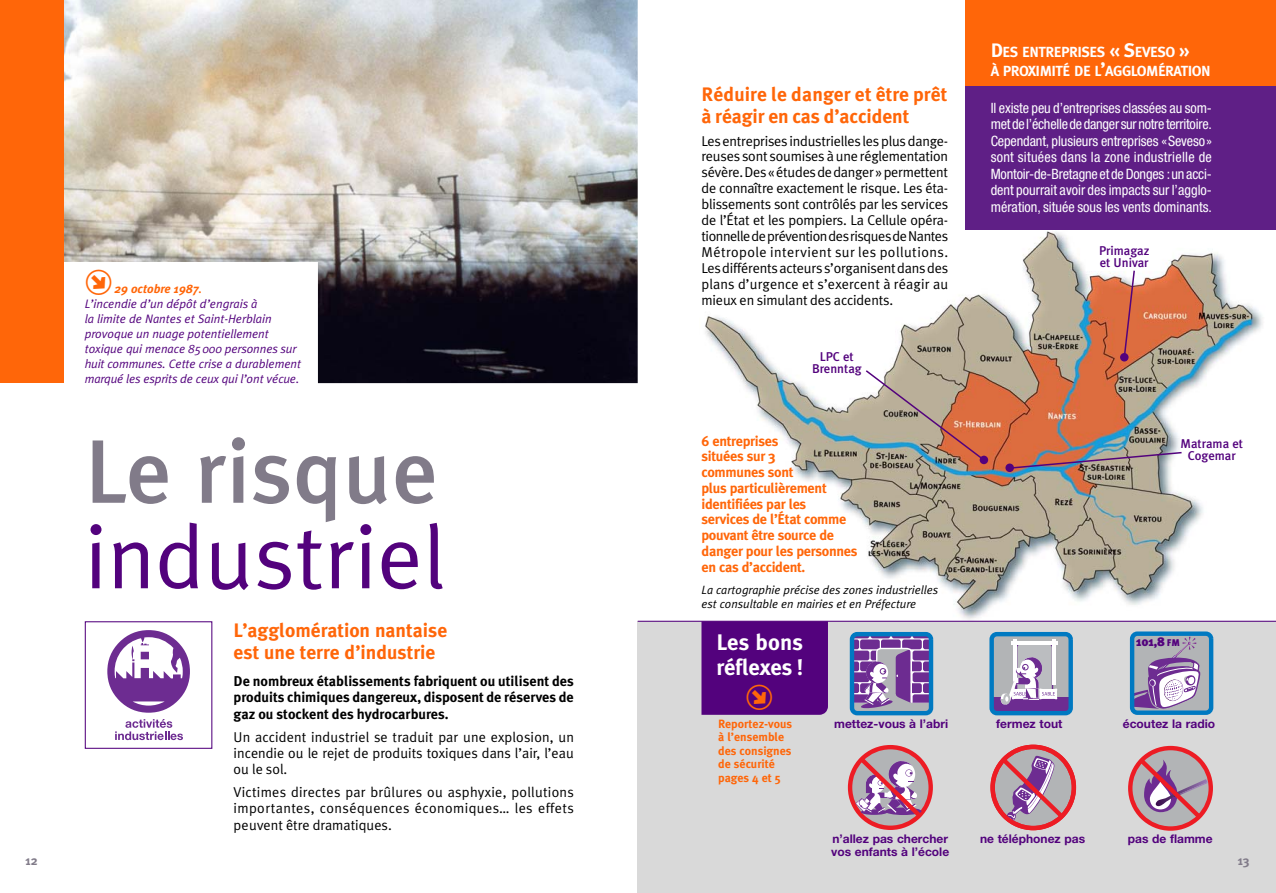
<style>
.page{position:relative;width:1276px;height:893px;background:#fff}
.page>*{position:absolute;margin:0;border:0;box-sizing:border-box;transform-origin:0 0}
.t1{font:90px "Meta Plus Normal";color:#53027d}
.t2{font:500 90px "Meta Plus";letter-spacing:.005em;color:#817b89}
.t3{font:31.65px "Mini Pics Directional RA";color:#ff6609}
.t4{font:700 22.5px/25px "Meta Plus";letter-spacing:-.01em;color:#fff}
.t5{font:700 19.5px/22.5px "Meta Plus";color:#ff6609}
.t6{font:700 14.7px/19.5px "Meta Plus";letter-spacing:-.035em;color:#fff}
.t7{font:14.25px/15.9px "Meta Plus Normal";color:#000;text-align:justify}
.t8{font:condensed 14.25px/16.5px "Helvetica Neue";color:#fff;text-align:justify}
.t9{font:700 14.25px/15.8px "Meta Plus";letter-spacing:-.02em;color:#ff6609}
.t10{font:700 14.25px/16.4px "Meta Plus";color:#000;text-align:justify}
.t11{font:500 12.75px/12px "Meta Plus";color:#53027d;text-align:center}
.t12{font:900 12.75px "Meta Plus";color:#53027d}
.t13{font:700 12.75px "Meta Plus";color:#817b89}
.t14{font:italic 12.3px/15px "Meta Plus Normal";letter-spacing:-.005em;color:#53027d}
.t15{font:italic 700 12.3px "Meta Plus";color:#ff6609}
.t16{font:700 12px/13.5px "Helvetica Neue";color:#53027d}
.t17{font:italic 12px/14px "Meta Plus Normal";color:#000}
.t18{font:700 12px/13.5px "Meta Plus";color:#ff6609}
.s1{font-weight:500}
.s2{font-size:19.5px}
.s3{font-size:9.75px}
</style>
<div class="page">
<img style="left:699px;top:231px;width:569px;height:390px">
<img style="left:1008px;top:451px;width:175px;height:19px">
<svg style="left:1122px;top:269px;width:14px;height:90px"></svg>
<img style="left:864px;top:369px;width:122px;height:93px">
<div style="left:1120px;top:353px;width:8px;height:8px;background:#53027d;border-radius:50%"></div>
<div style="left:1005px;top:464px;width:9px;height:8px;background:#53027d;border-radius:50%"></div>
<div style="left:979px;top:456px;width:9px;height:8px;background:#53027d;border-radius:50%"></div>
<div style="left:638px;top:621px;width:637px;height:272px;background:#d9d9d9"></div>
<div style="left:701px;top:622px;width:127px;height:93px;background:#53027d"></div>
<hr style="left:638px;top:621px;width:637px;height:1px;background:#53027d">
<svg style="left:849px;top:631px;width:84px;height:85px;background:#7d76b2"></svg>
<svg style="left:989px;top:631px;width:84px;height:85px;background:#94a0c1"></svg>
<svg style="left:990px;top:745px;width:86px;height:85px"></svg>
<svg style="left:848px;top:745px;width:85px;height:85px"></svg>
<svg style="left:1128px;top:746px;width:85px;height:85px"></svg>
<svg style="left:1129px;top:631px;width:84px;height:84px;background:#8f9abc"></svg>
<img style="left:63px;top:0;width:575px;height:383px">
<svg style="left:115px;top:719px;width:68px;height:21px"></svg>
<svg style="left:107px;top:630px;width:83px;height:83px"></svg>
<div style="left:85px;top:621px;width:127px;height:128px;border:1px solid #53027d"></div>
<div style="left:0;top:0;width:63px;height:383px;background:#ff6609"></div>
<div style="left:965px;top:0;width:310px;height:230px;background:#5f1f86"></div>
<div style="left:965px;top:0;width:310px;height:85px;background:#ff6609"></div>
<p class="t13" style="left:26px;top:855px;width:14px">12</p>
<h2 class="t3" style="left:85px;top:265px;width:29px">x</h2>
<p class="t15" style="left:115px;top:283px;width:89px">29 octobre 1987<span class="s1">.</span></p>
<p class="t14" style="left:85px;top:297px;width:218px">L’incendie d’un dépôt d’engrais à<br>la limite de Nantes et Saint-Herblain provoque un nuage potentiellement toxique qui menace 85000 personnes sur huit communes. Cette crise a durablement marqué les esprits de ceux qui l’ont vécue.</p>
<h1 class="t2" style="left:85px;top:435px;width:355px">Le risque</h1>
<h1 class="t1" style="left:85px;top:524px;width:362px">industriel</h1>
<h3 class="t5" style="left:234px;top:620px;width:215px">L’agglomération nantaise est une terre d’industrie</h3>
<p class="t10" style="left:234px;top:674px;width:342px">De nombreux établissements fabriquent ou utilisent des produits chimiques dangereux, disposent de réserves de gaz ou stockent des hydrocarbures.</p>
<p class="t7" style="left:234px;top:729px;width:342px;line-height:16.4px">Un accident industriel se traduit par une explosion, un incendie ou le rejet de produits toxiques dans l’air, l’eau ou le sol.</p>
<p class="t7" style="left:234px;top:785px;width:342px;line-height:16.4px">Victimes directes par brûlures ou asphyxie, pollutions importantes, conséquences économiques… les effets peuvent être dramatiques.</p>
<h3 class="t5" style="left:701px;top:84px;width:247px">Réduire le danger et être prêt à réagir en cas d’accident</h3>
<p class="t7" style="left:701px;top:134px;width:248px">Les entreprises industrielles les plus dange&shy;reuses sont soumises à une réglementation sévère. Des « études de danger » permettent de connaître exactement le risque. Les éta&shy;blissements sont contrôlés par les services de l’État et les pompiers. La Cellule opéra&shy;tionnelle de prévention des risques de Nantes Métropole intervient sur les pollutions.<br>Les différents acteurs s’organisent dans des plans d’urgence et s’exercent à réagir au mieux en simulant des accidents.</p>
<p class="t11" style="left:812px;top:351px;width:51px">LPC et<br>Brenntag</p>
<p class="t9" style="left:701px;top:434px;width:157px">6 entreprises<br>situées sur 3<br>communes sont<br>plus particulièrement identifiées par les services de l’État comme pouvant être source de danger pour les personnes en cas d’accident.</p>
<p class="t17" style="left:701px;top:584px;width:238px">La cartographie précise des zones industrielles est consultable en mairies et en Préfecture</p>
<h3 class="t4" style="left:716px;top:631px;width:89px">Les bons réflexes !</h3>
<h2 class="t3" style="left:745px;top:680px;width:29px">x</h2>
<p class="t6" style="left:990px;top:43px;width:221px"><span class="s2">D</span>ES ENTREPRISES <span class="s2">« S</span>EVESO <span class="s2">»<br></span>À PROXIMITÉ DE L<span class="s2">’</span>AGGLOMÉRATION</p>
<p class="t8" style="left:990px;top:101px;width:223px">Il existe peu d’entreprises classées au som&shy;met de l’échelle de danger sur notre territoire.<br>Cependant, plusieurs entreprises «Seveso» sont situées dans la zone industrielle de Montoir-de-Bretagne et de Donges :un acci&shy;dent pourrait avoir des impacts sur l’agglo&shy;mération, située sous les vents dominants.</p>
<p class="t11" style="left:1099px;top:245px;width:52px;text-align:left">Primagaz et Univar</p>
<p class="t11" style="left:1180px;top:438px;width:64px">Matrama et<br>Cogemar</p>
<p class="t12" style="left:1136px;top:637px;width:45px">101,8 <span class="s3">FM</span></p>
<p class="t18" style="left:718px;top:717px;width:75px">Reportez-vous</p>
<p class="t16" style="left:834px;top:718px;width:115px">mettez-vous à l’abri</p>
<p class="t16" style="left:996px;top:718px;width:68px">fermez tout</p>
<p class="t18" style="left:718px;top:731px;width:75px">à l’ensemble des consignes de sécurité pages 4 et 5</p>
<p class="t16" style="left:1123px;top:718px;width:94px">écoutez la radio</p>
<p class="t16" style="left:831px;top:833px;width:120px">n’allez pas chercher vos enfants à l’école</p>
<p class="t16" style="left:980px;top:833px;width:107px">ne téléphonez pas</p>
<p class="t16" style="left:1127px;top:833px;width:86px">pas de flamme</p>
<p class="t13" style="left:1238px;top:855px;width:13px">13</p>
</div>
